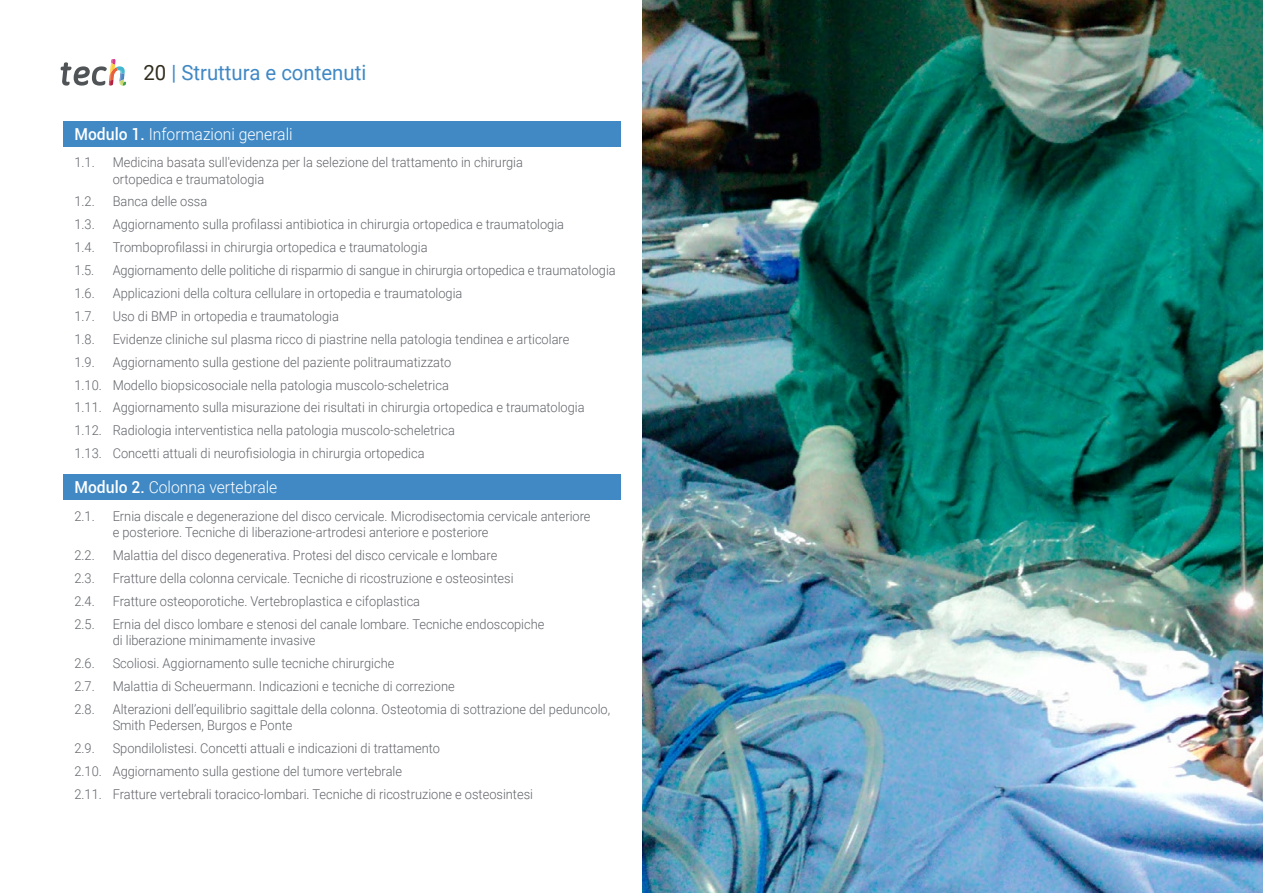
<style>
.page{position:relative;width:1263px;height:893px;background:#fff}
.page>*{position:absolute;margin:0;border:0;box-sizing:border-box;transform-origin:0 0}
.t1{font:21px "Roboto";color:#4089c5}
.t2{font:300 16.5px "Roboto";color:#fff;scale:.95 1}
.t3{font:300 13.5px/23px "Roboto";color:#61646a;scale:.95 1}
.s1{color:#312e20}
.s2{font-weight:500}
</style>
<div class="page">
<div style="left:63px;top:121px;width:558px;height:25px;background:#4089c5"></div>
<div style="left:63px;top:475px;width:558px;height:25px;background:#4089c5"></div>
<svg style="left:61px;top:59px;width:65px;height:27px"></svg>
<img style="left:642px;top:0;width:621px;height:893px">
<h1 class="t1" style="left:144px;top:57px;width:224px"><span class="s1">20</span> | Struttura e contenuti</h1>
<p class="t2" style="left:74px;top:123px;width:231px"><span class="s2">Modulo 1.</span> Informazioni generali</p>
<p class="t3" style="left:74px;top:150px;width:23px">1.1.</p>
<p class="t3" style="left:113px;top:154px;width:433px;line-height:16.5px">Medicina basata sull'evidenza per la selezione del trattamento in chirurgia ortopedica e traumatologia</p>
<p class="t3" style="left:74px;top:190px;width:23px">1.2.</p>
<p class="t3" style="left:113px;top:190px;width:101px">Banca delle ossa</p>
<p class="t3" style="left:74px;top:213px;width:23px">1.3.</p>
<p class="t3" style="left:113px;top:213px;width:477px">Aggiornamento sulla profilassi antibiotica in chirurgia ortopedica e traumatologia</p>
<p class="t3" style="left:74px;top:235px;width:23px">1.4.</p>
<p class="t3" style="left:113px;top:235px;width:333px">Tromboprofilassi in chirurgia ortopedica e traumatologia</p>
<p class="t3" style="left:74px;top:258px;width:23px">1.5.</p>
<p class="t3" style="left:113px;top:258px;width:531px">Aggiornamento delle politiche di risparmio di sangue in chirurgia ortopedica e traumatologia</p>
<p class="t3" style="left:74px;top:281px;width:23px">1.6.</p>
<p class="t3" style="left:113px;top:281px;width:370px">Applicazioni della coltura cellulare in ortopedia e traumatologia</p>
<p class="t3" style="left:74px;top:304px;width:23px">1.7.</p>
<p class="t3" style="left:113px;top:304px;width:240px">Uso di BMP in ortopedia e traumatologia</p>
<p class="t3" style="left:74px;top:327px;width:23px">1.8.</p>
<p class="t3" style="left:113px;top:327px;width:482px">Evidenze cliniche sul plasma ricco di piastrine nella patologia tendinea e articolare</p>
<p class="t3" style="left:74px;top:350px;width:23px">1.9.</p>
<p class="t3" style="left:74px;top:350px;width:539px;text-indent:38px">Aggiornamento sulla gestione del paziente politraumatizzato<br>1.10. Modello biopsicosociale nella patologia muscolo-scheletrica<br>1.11. Aggiornamento sulla misurazione dei risultati in chirurgia ortopedica e traumatologia 1.12. Radiologia interventistica nella patologia muscolo-scheletrica<br>1.13. Concetti attuali di neurofisiologia in chirurgia ortopedica</p>
<p class="t2" style="left:74px;top:476px;width:215px"><span class="s2">Modulo 2.</span> Colonna vertebrale</p>
<p class="t3" style="left:74px;top:504px;width:23px">2.1.</p>
<p class="t3" style="left:113px;top:507px;width:504px;line-height:16.5px">Ernia discale e degenerazione del disco cervicale. Microdisectomia cervicale anteriore e posteriore. Tecniche di liberazione-artrodesi anteriore e posteriore</p>
<p class="t3" style="left:74px;top:543px;width:23px">2.2.</p>
<p class="t3" style="left:113px;top:543px;width:406px">Malattia del disco degenerativa. Protesi del disco cervicale e lombare</p>
<p class="t3" style="left:74px;top:566px;width:23px">2.3.</p>
<p class="t3" style="left:113px;top:566px;width:423px">Fratture della colonna cervicale. Tecniche di ricostruzione e osteosintesi</p>
<p class="t3" style="left:74px;top:589px;width:23px">2.4.</p>
<p class="t3" style="left:113px;top:589px;width:325px">Fratture osteoporotiche. Vertebroplastica e cifoplastica</p>
<p class="t3" style="left:74px;top:612px;width:23px">2.5.</p>
<p class="t3" style="left:113px;top:615px;width:456px;line-height:16.5px">Ernia del disco lombare e stenosi del canale lombare. Tecniche endoscopiche di liberazione minimamente invasive</p>
<p class="t3" style="left:74px;top:651px;width:23px">2.6.</p>
<p class="t3" style="left:113px;top:651px;width:298px">Scoliosi. Aggiornamento sulle tecniche chirurgiche</p>
<p class="t3" style="left:74px;top:674px;width:23px">2.7.</p>
<p class="t3" style="left:113px;top:674px;width:361px">Malattia di Scheuermann. Indicazioni e tecniche di correzione</p>
<p class="t3" style="left:74px;top:697px;width:23px">2.8.</p>
<p class="t3" style="left:113px;top:700px;width:525px;line-height:16.5px">Alterazioni dell’equilibrio sagittale della colonna. Osteotomia di sottrazione del peduncolo,<br>Smith Pedersen, Burgos e Ponte</p>
<p class="t3" style="left:74px;top:736px;width:23px">2.9.</p>
<p class="t3" style="left:74px;top:736px;width:484px;text-indent:38px">Spondilolistesi. Concetti attuali e indicazioni di trattamento<br>2.10. Aggiornamento sulla gestione del tumore vertebrale<br>2.11. Fratture vertebrali toracico-lombari. Tecniche di ricostruzione e osteosintesi</p>
</div>
